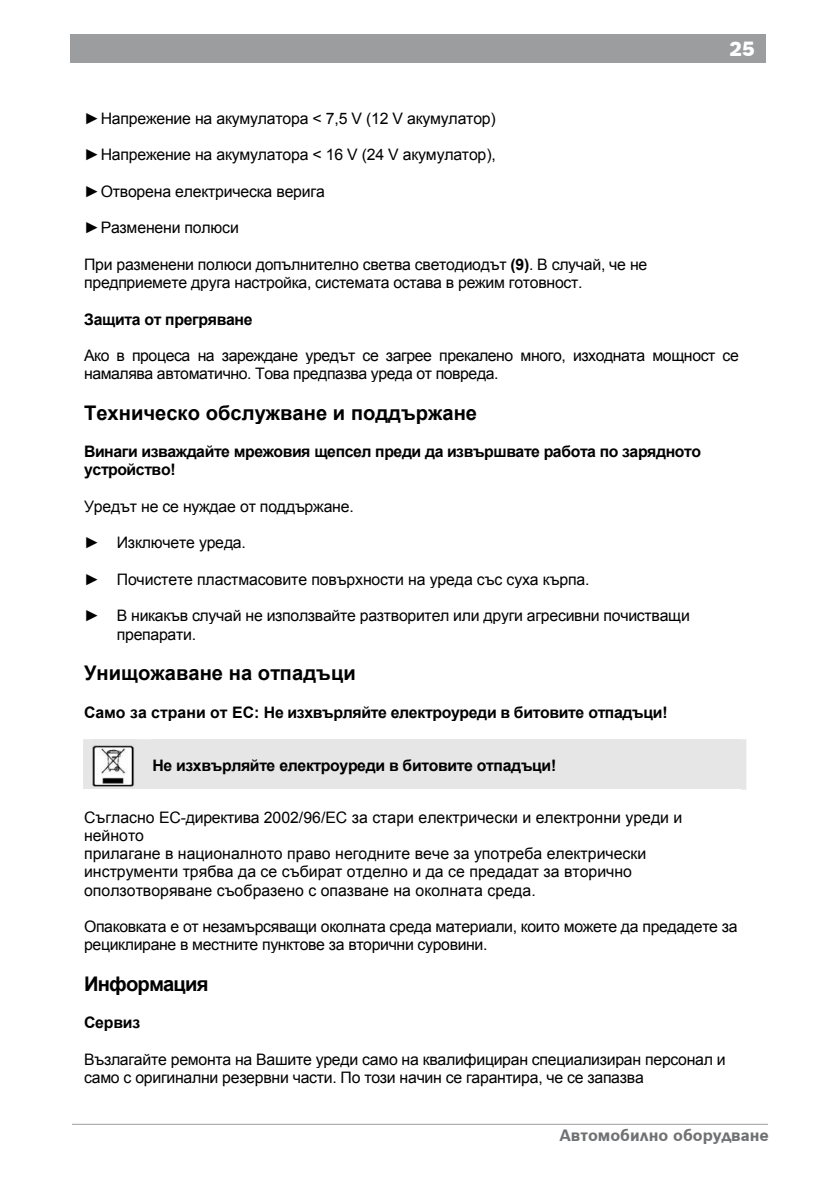
<style>
.page{position:relative;width:840px;height:1191px;background:#fff}
.page>*{position:absolute;margin:0;border:0;box-sizing:border-box;transform-origin:0 0}
.t1{font:700 20.2px "Arial";color:#000}
.t2{font:700 20.2px "Arial";letter-spacing:-.04em;color:#000}
.t3{font:900 20px "Bosch Sans";color:#fff}
.t4{font:700 16px "Bosch Sans";color:#707173}
.t5{font:15.8px/18.2px "Arial";letter-spacing:-.015em;color:#000}
.t6{font:700 15.8px/18.2px "Arial";letter-spacing:-.025em;color:#000}
.s1{font-weight:700}
</style>
<div class="page">
<div style="left:70px;top:34px;width:695px;height:28px;background:#9c9d9f"></div>
<hr style="left:72px;top:1123px;width:695px;height:1px;background:#9c9d9f">
<svg style="left:83px;top:739px;width:663px;height:50px;background:#dfdfdf"></svg>
<div style="left:152px;top:739px;width:586px;height:35px;background:#e6e6e6"></div>
<p class="t3" style="left:729px;top:36px;width:27px">25</p>
<p class="t5" style="left:84px;top:109px;width:413px">►Напрежение на акумулатора &lt; 7,5 V (12 V акумулатор)</p>
<p class="t5" style="left:84px;top:146px;width:413px">►Напрежение на акумулатора &lt; 16 V (24 V акумулатор),</p>
<p class="t5" style="left:84px;top:182px;width:242px">►Отворена електрическа верига</p>
<p class="t5" style="left:84px;top:219px;width:156px">►Разменени полюси</p>
<p class="t5" style="left:84px;top:255px;width:564px">При разменени полюси допълнително светва светодиодът <span class="s1">(9)</span>. В случай, че не предприемете друга настройка, системата остава в режим готовност.</p>
<p class="t6" style="left:84px;top:310px;width:170px">Защита от прегряване</p>
<p class="t5" style="left:84px;top:346px;width:656px">Ако в процеса на зареждане уредът се загрее прекалено много, изходната мощност се намалява автоматично. Това предпазва уреда от повреда.</p>
<p class="t1" style="left:84px;top:399px;width:394px">Техническо обслужване и поддържане</p>
<p class="t6" style="left:84px;top:443px;width:618px">Винаги изваждайте мрежовия щепсел преди да извършвате работа по зарядното устройство!</p>
<p class="t5" style="left:84px;top:497px;width:271px">Уредът не се нуждае от поддържане.</p>
<p class="t5" style="left:84px;top:534px;width:163px">► Изключете уреда.</p>
<p class="t5" style="left:84px;top:570px;width:507px">► Почистете пластмасовите повърхности на уреда със суха кърпа.</p>
<p class="t5" style="left:117px;top:607px;width:574px;text-indent:-33px">► В никакъв случай не използвайте разтворител или други агресивни почистващи препарати.</p>
<p class="t1" style="left:84px;top:659px;width:273px">Унищожаване на отпадъци</p>
<p class="t6" style="left:84px;top:703px;width:585px">Само за страни от ЕС: Не изхвърляйте електроуреди в битовите отпадъци!</p>
<p class="t6" style="left:152px;top:757px;width:405px">Не изхвърляйте електроуреди в битовите отпадъци!</p>
<p class="t5" style="left:84px;top:808px;width:599px">Съгласно ЕС-директива 2002/96/ЕС за стари електрически и електронни уреди и нейното<br>прилагане в националното право негодните вече за употреба електрически инструменти трябва да се събират отделно и да се предадат за вторично оползотворяване съобразено с опазване на околната среда.</p>
<p class="t5" style="left:84px;top:917px;width:654px">Опаковката е от незамърсяващи околната среда материали, които можете да предадете за рециклиране в местните пунктове за вторични суровини.</p>
<p class="t2" style="left:84px;top:970px;width:126px">Информация</p>
<p class="t6" style="left:84px;top:1014px;width:58px">Сервиз</p>
<p class="t5" style="left:84px;top:1050px;width:642px">Възлагайте ремонта на Вашите уреди само на квалифициран специализиран персонал и само с оригинални резервни части. По този начин се гарантира, че се запазва</p>
<p class="t4" style="left:559px;top:1125px;width:211px">Автомобилно оборудване</p>
</div>
